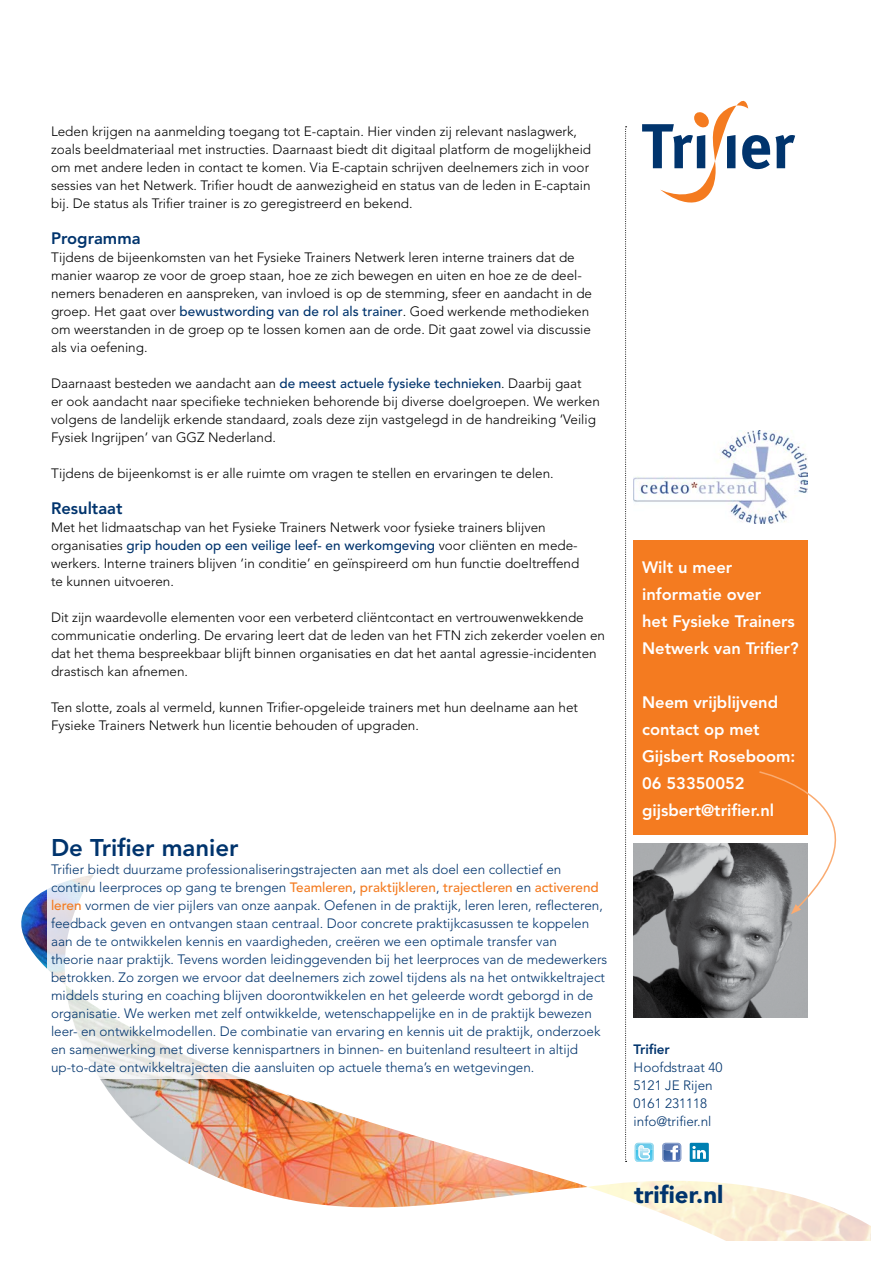
<style>
.page{position:relative;width:893px;height:1263px;background:#fff}
.page>*{position:absolute;margin:0;border:0;box-sizing:border-box;transform-origin:0 0}
.t1{font:800 24px "Avenir";color:#00346d}
.t2{font:900 24px "Avenir";color:#00346d}
.t3{font:800 16.5px/27px "Avenir";color:#fff}
.t4{font:800 16.5px "Avenir";color:#00346d}
.t5{font:300 13.5px/18px "Avenir";color:#000}
.t6{font:300 13.5px/18px "Avenir";color:#00346d}
.t7{font:800 13.5px "Avenir";color:#00346d}
.s1{font-weight:500;color:#00346d}
.s2{font-weight:500;color:#f47b20}
</style>
<div class="page">
<div style="left:634px;top:541px;width:174px;height:294px;background:#f47b20"></div>
<img style="left:633px;top:430px;width:175px;height:94px">
<img style="left:634px;top:843px;width:174px;height:175px">
<svg style="left:758px;top:771px;width:79px;height:143px"></svg>
<svg style="left:642px;top:100px;width:153px;height:103px"></svg>
<svg style="left:625px;top:126px;width:2px;height:1036px"></svg>
<img style="left:455px;top:1147px;width:132px;height:56px">
<img style="left:587px;top:1181px;width:284px;height:60px">
<img style="left:21px;top:889px;width:434px;height:319px">
<svg style="left:635px;top:1143px;width:19px;height:19px"></svg>
<svg style="left:662px;top:1143px;width:19px;height:19px"></svg>
<div style="left:690px;top:1143px;width:19px;height:19px;background:#0080b2"></div>
<svg style="left:692px;top:1146px;width:14px;height:13px"></svg>
<div style="left:47px;top:830px;width:553px;height:249px;background:#fff"></div>
<p class="t5" style="left:51px;top:122px;width:542px">Leden krijgen na aanmelding toegang tot E-captain. Hier vinden zij relevant naslagwerk, zoals beeldmateriaal met instructies. Daarnaast biedt dit digitaal platform de mogelijkheid om met andere leden in contact te komen. Via E-captain schrijven deelnemers zich in voor sessies van het Netwerk. Trifier houdt de aanwezigheid en status van de leden in E-captain bij. De status als Trifier trainer is zo geregistreerd en bekend.</p>
<p class="t4" style="left:51px;top:228px;width:91px">Programma</p>
<p class="t5" style="left:51px;top:248px;width:543px">Tijdens de bijeenkomsten van het Fysieke Trainers Netwerk leren interne trainers dat de manier waarop ze voor de groep staan, hoe ze zich bewegen en uiten en hoe ze de deel&shy;nemers benaderen en aanspreken, van invloed is op de stemming, sfeer en aandacht in de groep. Het gaat over <span class="s1">bewustwording van de rol als trainer</span>. Goed werkende methodieken om weerstanden in de groep op te lossen komen aan de orde. Dit gaat zowel via discussie als via oefening.</p>
<p class="t5" style="left:51px;top:374px;width:550px">Daarnaast besteden we aandacht aan <span class="s1">de meest actuele fysieke technieken</span>. Daarbij gaat<br>er ook aandacht naar specifieke technieken behorende bij diverse doelgroepen. We werken volgens de landelijk erkende standaard, zoals deze zijn vastgelegd in de handreiking ‘Veilig Fysiek Ingrijpen’ van GGZ Nederland.</p>
<p class="t5" style="left:51px;top:464px;width:504px">Tijdens de bijeenkomst is er alle ruimte om vragen te stellen en ervaringen te delen.</p>
<p class="t4" style="left:51px;top:498px;width:73px">Resultaat</p>
<p class="t5" style="left:51px;top:518px;width:530px">Met het lidmaatschap van het Fysieke Trainers Netwerk voor fysieke trainers blijven organisaties <span class="s1">grip houden op een veilige leef- en werkomgeving</span> voor cliënten en mede&shy;werkers. Interne trainers blijven ‘in conditie’ en geïnspireerd om hun functie doeltreffend te kunnen uitvoeren.</p>
<p class="t5" style="left:51px;top:608px;width:556px">Dit zijn waardevolle elementen voor een verbeterd cliëntcontact en vertrouwenwekkende communicatie onderling. De ervaring leert dat de leden van het FTN zich zekerder voelen en dat het thema bespreekbaar blijft binnen organisaties en dat het aantal agressie-incidenten drastisch kan afnemen.</p>
<p class="t5" style="left:51px;top:698px;width:529px">Ten slotte, zoals al vermeld, kunnen Trifier-opgeleide trainers met hun deelname aan het<br>Fysieke Trainers Netwerk hun licentie behouden of upgraden.</p>
<h1 class="t1" style="left:51px;top:833px;width:189px">De Trifier manier</h1>
<p class="t6" style="left:51px;top:860px;width:558px">Trifier biedt duurzame professionaliseringstrajecten aan met als doel een collectief en continu leerproces op gang te brengen <span class="s2">Teamleren</span>, <span class="s2">praktijkleren</span>, <span class="s2">trajectleren</span> en <span class="s2">activerend leren</span> vormen de vier pijlers van onze aanpak. Oefenen in de praktijk, leren leren, reflecteren, feedback geven en ontvangen staan centraal. Door concrete praktijkcasussen te koppelen aan de te ontwikkelen kennis en vaardigheden, creëren we een optimale transfer van<br>theorie naar praktijk. Tevens worden leidinggevenden bij het leerproces van de medewerkers betrokken. Zo zorgen we ervoor dat deelnemers zich zowel tijdens als na het ontwikkeltraject middels sturing en coaching blijven doorontwikkelen en het geleerde wordt geborgd in de organisatie. We werken met zelf ontwikkelde, wetenschappelijke en in de praktijk bewezen leer- en ontwikkelmodellen. De combinatie van ervaring en kennis uit de praktijk, onderzoek en samenwerking met diverse kennispartners in binnen- en buitenland resulteert in altijd up-to-date ontwikkeltrajecten die aansluiten op actuele thema’s en wetgevingen.</p>
<p class="t3" style="left:642px;top:553px;width:158px">Wilt u meer informatie over<br>het Fysieke Trainers<br>Netwerk van Trifier?</p>
<p class="t3" style="left:642px;top:688px;width:155px">Neem vrijblijvend contact op met<br>Gijsbert Roseboom:<br>06 53350052 gijsbert@trifier.nl</p>
<p class="t7" style="left:634px;top:1041px;width:38px">Trifier</p>
<p class="t6" style="left:634px;top:1058px;width:90px">Hoofdstraat 40<br>5121 JE Rijen<br>0161 231118 info@trifier.nl</p>
<h1 class="t2" style="left:634px;top:1180px;width:91px">trifier.nl</h1>
</div>
